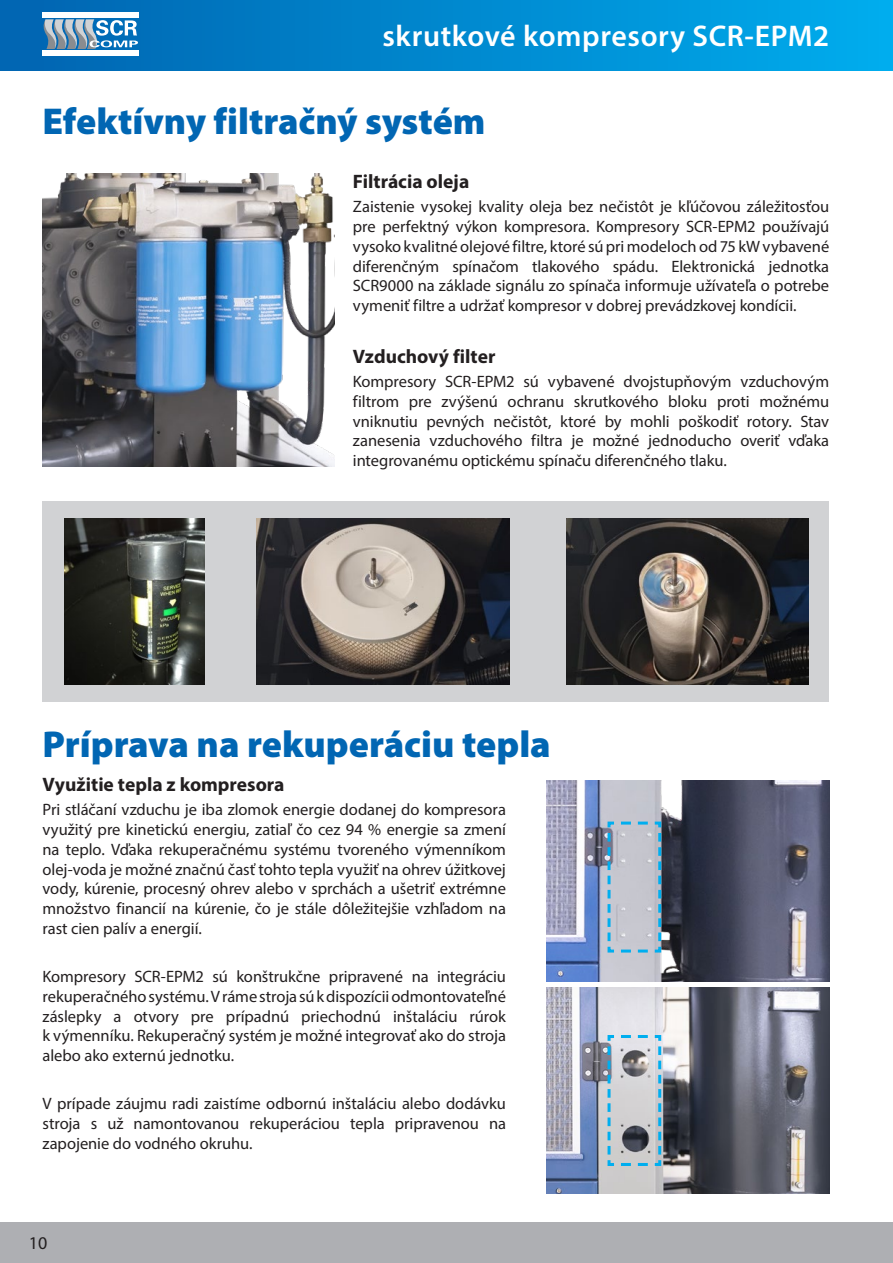
<style>
.page{position:relative;width:893px;height:1263px;background:#fff}
.page>*{position:absolute;margin:0;border:0;box-sizing:border-box;transform-origin:0 0}
.t1{font:900 37.5px "Myriad Pro";color:#0166b3}
.t2{font:600 30px "Myriad Pro";letter-spacing:.02em;color:#fff}
.t3{font:700 19.5px "Myriad Pro";color:#231f20}
.t4{font:18px "Myriad Pro";color:#231f20}
.t5{font:16.5px/19.8px "Myriad Pro";letter-spacing:-.005em;color:#231f20;text-align:justify}
</style>
<div class="page">
<div style="left:0;top:1222px;width:893px;height:41px;background:#aeafb3"></div>
<div style="left:0;top:0;width:893px;height:70px;background:linear-gradient(to right,#0767b2,#00abec)"></div>
<div style="left:43px;top:13px;width:96px;height:5px;background:#fff"></div>
<div style="left:43px;top:50px;width:96px;height:5px;background:#fff"></div>
<svg style="left:43px;top:19px;width:95px;height:30px"></svg>
<img style="left:43px;top:173px;width:291px;height:293px">
<img style="left:546px;top:781px;width:283px;height:200px">
<img style="left:546px;top:987px;width:283px;height:206px">
<svg style="left:606px;top:820px;width:57px;height:134px"></svg>
<svg style="left:606px;top:1033px;width:57px;height:134px"></svg>
<div style="left:43px;top:502px;width:786px;height:200px;background:#d1d2d4"></div>
<img style="left:65px;top:518px;width:139px;height:167px">
<img style="left:256px;top:518px;width:253px;height:167px">
<img style="left:567px;top:518px;width:242px;height:167px">
<h2 class="t2" style="left:382px;top:17px;width:448px">skrutkové kompresory SCR-EPM2</h2>
<h1 class="t1" style="left:43px;top:97px;width:445px">Efektívny filtračný systém</h1>
<p class="t3" style="left:353px;top:169px;width:118px">Filtrácia oleja</p>
<p class="t5" style="left:353px;top:196px;width:478px">Zaistenie vysokej kvality oleja bez nečistôt je kľúčovou záležitosťou pre perfektný výkon kompresora. Kompresory SCR-EPM2 používajú vysoko kvalitné olejové filtre, ktoré sú pri modeloch od 75 kW vybavené diferenčným spínačom tlakového spádu. Elektronická jednotka SCR9000 na základe signálu zo spínača informuje užívateľa o potrebe vymeniť filtre a udržať kompresor v dobrej prevádzkovej kondícii.</p>
<p class="t3" style="left:353px;top:344px;width:144px">Vzduchový filter</p>
<p class="t5" style="left:353px;top:371px;width:478px">Kompresory SCR-EPM2 sú vybavené dvojstupňovým vzduchovým filtrom pre zvýšenú ochranu skrutkového bloku proti možnému vniknutiu pevných nečistôt, ktoré by mohli poškodiť rotory. Stav zanesenia vzduchového filtra je možné jednoducho overiť vďaka integrovanému optickému spínaču diferenčného tlaku.</p>
<h1 class="t1" style="left:43px;top:719px;width:510px">Príprava na rekuperáciu tepla</h1>
<p class="t3" style="left:43px;top:772px;width:243px">Využitie tepla z kompresora</p>
<p class="t5" style="left:43px;top:799px;width:465px">Pri stláčaní vzduchu je iba zlomok energie dodanej do kompresora využitý pre kinetickú energiu, zatiaľ čo cez 94 % energie sa zmení na teplo. Vďaka rekuperačnému systému tvoreného výmenníkom olej-voda je možné značnú časť tohto tepla využiť na ohrev úžitkovej vody, kúrenie, procesný ohrev alebo v sprchách a ušetriť extrémne množstvo financií na kúrenie, čo je stále dôležitejšie vzhľadom na rast cien palív a energií.</p>
<p class="t5" style="left:43px;top:966px;width:465px">Kompresory SCR-EPM2 sú konštrukčne pripravené na integráciu rekuperačného systému. V ráme stroja sú k dispozícii odmontovateľné záslepky a otvory pre prípadnú priechodnú inštaláciu rúrok k výmenníku. Rekuperačný systém je možné integrovať ako do stroja alebo ako externú jednotku.</p>
<p class="t5" style="left:43px;top:1093px;width:465px">V prípade záujmu radi zaistíme odbornú inštaláciu alebo dodávku stroja s už namontovanou rekuperáciou tepla pripravenou na zapojenie do vodného okruhu.</p>
<p class="t4" style="left:29px;top:1232px;width:20px">10</p>
</div>
